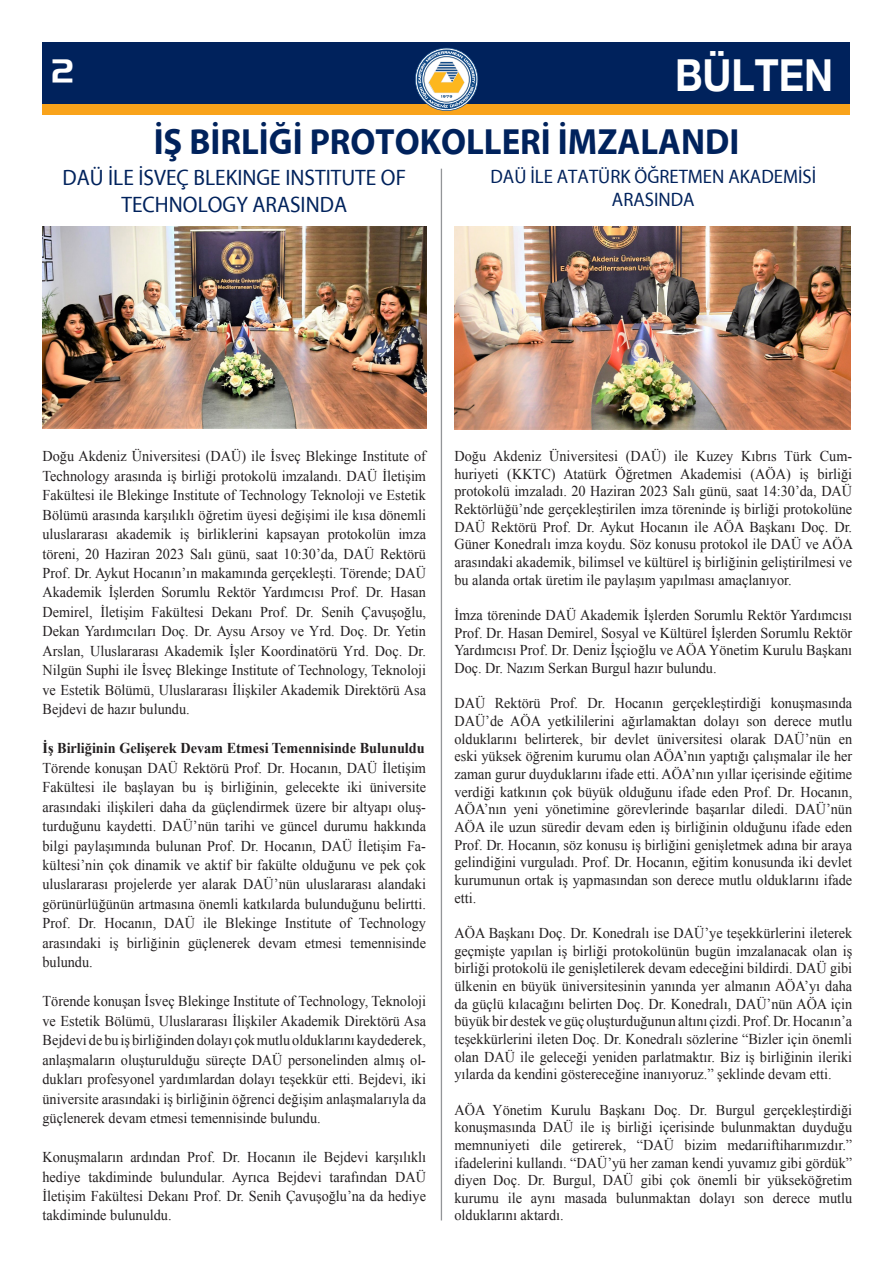
<style>
.page{position:relative;width:893px;height:1263px;background:#fff}
.page>*{position:absolute;margin:0;border:0;box-sizing:border-box;transform-origin:0 0}
.t1{font:700 44.1px "Helvetica Neue EMU";color:#fff;scale:.89 1}
.t2{font:700 36.75px "Myriad EMU";color:#00225c;scale:.95 1}
.t3{font:31.5px "Handel EMU";color:#fff}
.t4{font:22.5px/27px "Myriad EMU";color:#00225c;text-align:center;scale:.95 1}
.t5{font:19.65px/23.5px "Myriad EMU";color:#00225c;text-align:center;scale:.95 1}
.t6{font:15px/17.7px "Times New Roman";color:#231f20;text-align:justify;scale:.95 1}
.t7{font:700 15px "Times New Roman";color:#231f20;scale:.95 1}
</style>
<div class="page">
<div style="left:43px;top:43px;width:807px;height:72px;background:#f9a31b"></div>
<div style="left:43px;top:43px;width:807px;height:61px;background:#00225c"></div>
<svg style="left:415px;top:48px;width:63px;height:63px"></svg>
<img style="left:43px;top:226px;width:383px;height:202px">
<img style="left:454px;top:226px;width:396px;height:203px">
<hr style="left:441px;top:169px;width:1px;height:1051px;background:#939598">
<p class="t3" style="left:52px;top:52px;width:23px">2</p>
<p class="t1" style="left:675px;top:48px;width:179px">BÜLTEN</p>
<p class="t2" style="left:154px;top:121px;width:618px">İŞ BİRLİĞİ PROTOKOLLERİ İMZALANDI</p>
<p class="t5" style="left:491px;top:165px;width:344px">DAÜ İLE ATATÜRK ÖĞRETMEN AKADEMİSİ<br>ARASINDA</p>
<p class="t4" style="left:62px;top:164px;width:363px">DAÜ İLE İSVEÇ BLEKINGE INSTITUTE OF<br>TECHNOLOGY ARASINDA</p>
<p class="t6" style="left:43px;top:446px;width:405px;line-height:19.5px">Doğu Akdeniz Üniversitesi (DAÜ) ile İsveç Blekinge Institute of Technology arasında iş birliği protokolü imzalandı. DAÜ İletişim Fakültesi ile Blekinge Institute of Technology Teknoloji ve Estetik Bölümü arasında karşılıklı öğretim üyesi değişimi ile kısa dönemli uluslararası akademik iş birliklerini kapsayan protokolün imza töreni, 20 Haziran 2023 Salı günü, saat 10:30’da, DAÜ Rektörü Prof. Dr. Aykut Hocanın’ın makamında gerçekleşti. Törende; DAÜ Akademik İşlerden Sorumlu Rektör Yardımcısı Prof. Dr. Hasan Demirel, İletişim Fakültesi Dekanı Prof. Dr. Senih Çavuşoğlu, Dekan Yardımcıları Doç. Dr. Aysu Arsoy ve Yrd. Doç. Dr. Yetin Arslan, Uluslararası Akademik İşler Koordinatörü Yrd. Doç. Dr.<br>Nilgün Suphi ile İsveç Blekinge Institute of Technology, Teknoloji ve Estetik Bölümü, Uluslararası İlişkiler Akademik Direktörü Asa Bejdevi de hazır bulundu.</p>
<p class="t7" style="left:43px;top:738px;width:404px">İş Birliğinin Gelişerek Devam Etmesi Temennisinde Bulunuldu</p>
<p class="t6" style="left:43px;top:758px;width:405px;line-height:19.5px">Törende konuşan DAÜ Rektörü Prof. Dr. Hocanın, DAÜ İletişim Fakültesi ile başlayan bu iş birliğinin, gelecekte iki üniversite arasındaki ilişkileri daha da güçlendirmek üzere bir altyapı oluş&shy;turduğunu kaydetti. DAÜ’nün tarihi ve güncel durumu hakkında bilgi paylaşımında bulunan Prof. Dr. Hocanın, DAÜ İletişim Fa&shy;kültesi’nin çok dinamik ve aktif bir fakülte olduğunu ve pek çok uluslararası projelerde yer alarak DAÜ’nün uluslararası alandaki görünürlüğünün artmasına önemli katkılarda bulunduğunu belirtti.<br>Prof. Dr. Hocanın, DAÜ ile Blekinge Institute of Technology arasındaki iş birliğinin güçlenerek devam etmesi temennisinde bulundu.</p>
<p class="t6" style="left:43px;top:991px;width:405px;line-height:19.5px">Törende konuşan İsveç Blekinge Institute of Technology, Teknoloji ve Estetik Bölümü, Uluslararası İlişkiler Akademik Direktörü Asa Bejdevi de bu iş birliğinden dolayı çok mutlu olduklarını kaydederek, anlaşmaların oluşturulduğu süreçte DAÜ personelinden almış ol&shy;dukları profesyonel yardımlardan dolayı teşekkür etti. Bejdevi, iki üniversite arasındaki iş birliğinin öğrenci değişim anlaşmalarıyla da güçlenerek devam etmesi temennisinde bulundu.</p>
<p class="t6" style="left:43px;top:1147px;width:405px;line-height:19.5px">Konuşmaların ardından Prof. Dr. Hocanın ile Bejdevi karşılıklı hediye takdiminde bulundular. Ayrıca Bejdevi tarafından DAÜ İletişim Fakültesi Dekanı Prof. Dr. Senih Çavuşoğlu’na da hediye takdiminde bulunuldu.</p>
<p class="t6" style="left:454px;top:447px;width:421px">Doğu Akdeniz Üniversitesi (DAÜ) ile Kuzey Kıbrıs Türk Cum&shy;huriyeti (KKTC) Atatürk Öğretmen Akademisi (AÖA) iş birliği protokolü imzaladı. 20 Haziran 2023 Salı günü, saat 14:30’da, DAÜ Rektörlüğü’nde gerçekleştirilen imza töreninde iş birliği protokolüne DAÜ Rektörü Prof. Dr. Aykut Hocanın ile AÖA Başkanı Doç. Dr.<br>Güner Konedralı imza koydu. Söz konusu protokol ile DAÜ ve AÖA arasındaki akademik, bilimsel ve kültürel iş birliğinin geliştirilmesi ve bu alanda ortak üretim ile paylaşım yapılması amaçlanıyor.</p>
<p class="t6" style="left:454px;top:606px;width:420px">İmza töreninde DAÜ Akademik İşlerden Sorumlu Rektör Yardımcısı Prof. Dr. Hasan Demirel, Sosyal ve Kültürel İşlerden Sorumlu Rektör Yardımcısı Prof. Dr. Deniz İşçioğlu ve AÖA Yönetim Kurulu Başkanı Doç. Dr. Nazım Serkan Burgul hazır bulundu.</p>
<p class="t6" style="left:454px;top:694px;width:420px">DAÜ Rektörü Prof. Dr. Hocanın gerçekleştirdiği konuşmasında DAÜ’de AÖA yetkililerini ağırlamaktan dolayı son derece mutlu olduklarını belirterek, bir devlet üniversitesi olarak DAÜ’nün en eski yüksek öğrenim kurumu olan AÖA’nın yaptığı çalışmalar ile her zaman gurur duyduklarını ifade etti. AÖA’nın yıllar içerisinde eğitime verdiği katkının çok büyük olduğunu ifade eden Prof. Dr. Hocanın, AÖA’nın yeni yönetimine görevlerinde başarılar diledi. DAÜ’nün AÖA ile uzun süredir devam eden iş birliğinin olduğunu ifade eden Prof. Dr. Hocanın, söz konusu iş birliğini genişletmek adına bir araya gelindiğini vurguladı. Prof. Dr. Hocanın, eğitim konusunda iki devlet kurumunun ortak iş yapmasından son derece mutlu olduklarını ifade etti.</p>
<p class="t6" style="left:454px;top:924px;width:420px">AÖA Başkanı Doç. Dr. Konedralı ise DAÜ’ye teşekkürlerini ileterek geçmişte yapılan iş birliği protokolünün bugün imzalanacak olan iş birliği protokolü ile genişletilerek devam edeceğini bildirdi. DAÜ gibi ülkenin en büyük üniversitesinin yanında yer almanın AÖA’yı daha da güçlü kılacağını belirten Doç. Dr. Konedralı, DAÜ’nün AÖA için büyük bir destek ve güç oluşturduğunun altını çizdi. Prof. Dr. Hocanın’a teşekkürlerini ileten Doç. Dr. Konedralı sözlerine “Bizler için önemli olan DAÜ ile geleceği yeniden parlatmaktır. Biz iş birliğinin ileriki yılarda da kendini göstereceğine inanıyoruz.” şeklinde devam etti.</p>
<p class="t6" style="left:454px;top:1100px;width:420px">AÖA Yönetim Kurulu Başkanı Doç. Dr. Burgul gerçekleştirdiği konuşmasında DAÜ ile iş birliği içerisinde bulunmaktan duyduğu memnuniyeti dile getirerek, “DAÜ bizim medarıiftiharımızdır.” ifadelerini kullandı. “DAÜ’yü her zaman kendi yuvamız gibi gördük” diyen Doç. Dr. Burgul, DAÜ gibi çok önemli bir yükseköğretim kurumu ile aynı masada bulunmaktan dolayı son derece mutlu olduklarını aktardı.</p>
</div>
